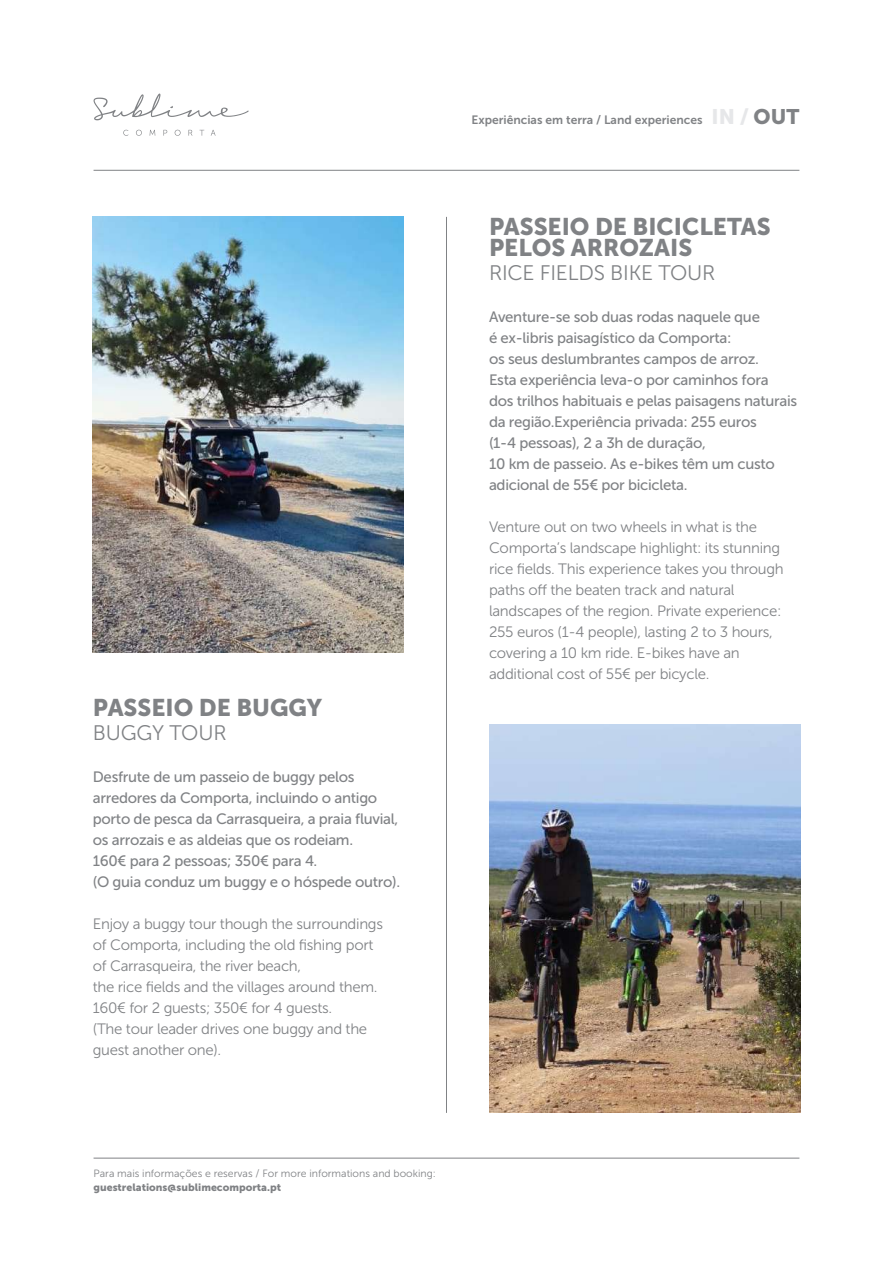
<style>
.page{position:relative;width:893px;height:1263px;background:#fff}
.page>*{position:absolute;margin:0;border:0;box-sizing:border-box;transform-origin:0 0}
.t1{font:24px/21px "Museo Sans 900";color:#808285}
.t2{font:21px "Museo Sans 300";letter-spacing:-.01em;color:#808285}
.t3{font:15px/21px "Museo Sans 500";letter-spacing:-.02em;color:#808285}
.t4{font:15px/21px "Museo Sans 300";letter-spacing:-.02em;color:#808285}
.t5{font:12.15px "Museo Sans 700";color:#808285}
.t6{font:10.5px "Museo Sans 300";color:#808285}
.t7{font:10.5px "Museo Sans 900";color:#808285}
.s1{font-family:"Museo Sans 900";font-size:21px;color:#e6e7e9}
.s2{font-family:"Museo Sans 900";font-size:21px}
</style>
<div class="page">
<hr style="left:94px;top:1158px;width:705px;height:1px;background:#808285">
<hr style="left:94px;top:170px;width:705px;height:1px;background:#808285">
<svg style="left:94px;top:94px;width:155px;height:26px"></svg>
<svg style="left:123px;top:130px;width:5px;height:6px"></svg>
<svg style="left:136px;top:130px;width:6px;height:6px"></svg>
<svg style="left:150px;top:130px;width:5px;height:6px"></svg>
<svg style="left:163px;top:130px;width:4px;height:6px"></svg>
<svg style="left:175px;top:130px;width:6px;height:6px"></svg>
<svg style="left:188px;top:130px;width:4px;height:6px"></svg>
<svg style="left:200px;top:130px;width:4px;height:6px"></svg>
<svg style="left:211px;top:130px;width:5px;height:6px"></svg>
<img style="left:93px;top:217px;width:311px;height:436px">
<img style="left:489px;top:724px;width:311px;height:389px">
<hr style="left:446px;top:217px;width:1px;height:896px;background:#808285">
<h1 class="t1" style="left:93px;top:697px;width:231px">PASSEIO DE BUGGY</h1>
<h2 class="t2" style="left:93px;top:722px;width:135px">BUGGY TOUR</h2>
<p class="t3" style="left:93px;top:767px;width:309px">Desfrute de um passeio de buggy pelos arredores da Comporta, incluindo o antigo porto de pesca da Carrasqueira, a praia fluvial, os arrozais e as aldeias que os rodeiam.<br>160€ para 2 pessoas; 350€ para 4.<br>(O guia conduz um buggy e o hóspede outro).</p>
<p class="t4" style="left:93px;top:914px;width:292px">Enjoy a buggy tour though the surroundings of Comporta, including the old fishing port of Carrasqueira, the river beach,<br>the rice fields and the villages around them.<br>160€ for 2 guests; 350€ for 4 guests.<br>(The tour leader drives one buggy and the guest another one).</p>
<p class="t5" style="left:471px;top:113px;width:329px">Experiências em terra / Land experiences <span class="s1">IN /</span> <span class="s2">OUT</span></p>
<h1 class="t1" style="left:489px;top:216px;width:283px">PASSEIO DE BICICLETAS<br>PELOS ARROZAIS</h1>
<h2 class="t2" style="left:489px;top:261px;width:228px">RICE FIELDS BIKE TOUR</h2>
<p class="t3" style="left:489px;top:306px;width:310px">Aventure-se sob duas rodas naquele que<br>é ex-libris paisagístico da Comporta:<br>os seus deslumbrantes campos de arroz.<br>Esta experiência leva-o por caminhos fora<br>dos trilhos habituais e pelas paisagens naturais da região.Experiência privada: 255 euros<br>(1-4 pessoas), 2 a 3h de duração,<br>10 km de passeio. As e-bikes têm um custo adicional de 55€ por bicicleta.</p>
<p class="t4" style="left:489px;top:516px;width:296px">Venture out on two wheels in what is the Comporta’s landscape highlight: its stunning rice fields. This experience takes you through paths off the beaten track and natural landscapes of the region. Private experience:<br>255 euros (1-4 people), lasting 2 to 3 hours, covering a 10 km ride. E-bikes have an additional cost of 55€ per bicycle.</p>
<p class="t6" style="left:94px;top:1168px;width:344px">Para mais informações e reservas / For more informations and booking:</p>
<p class="t7" style="left:94px;top:1181px;width:189px">guestrelations@sublimecomporta.pt</p>
</div>
